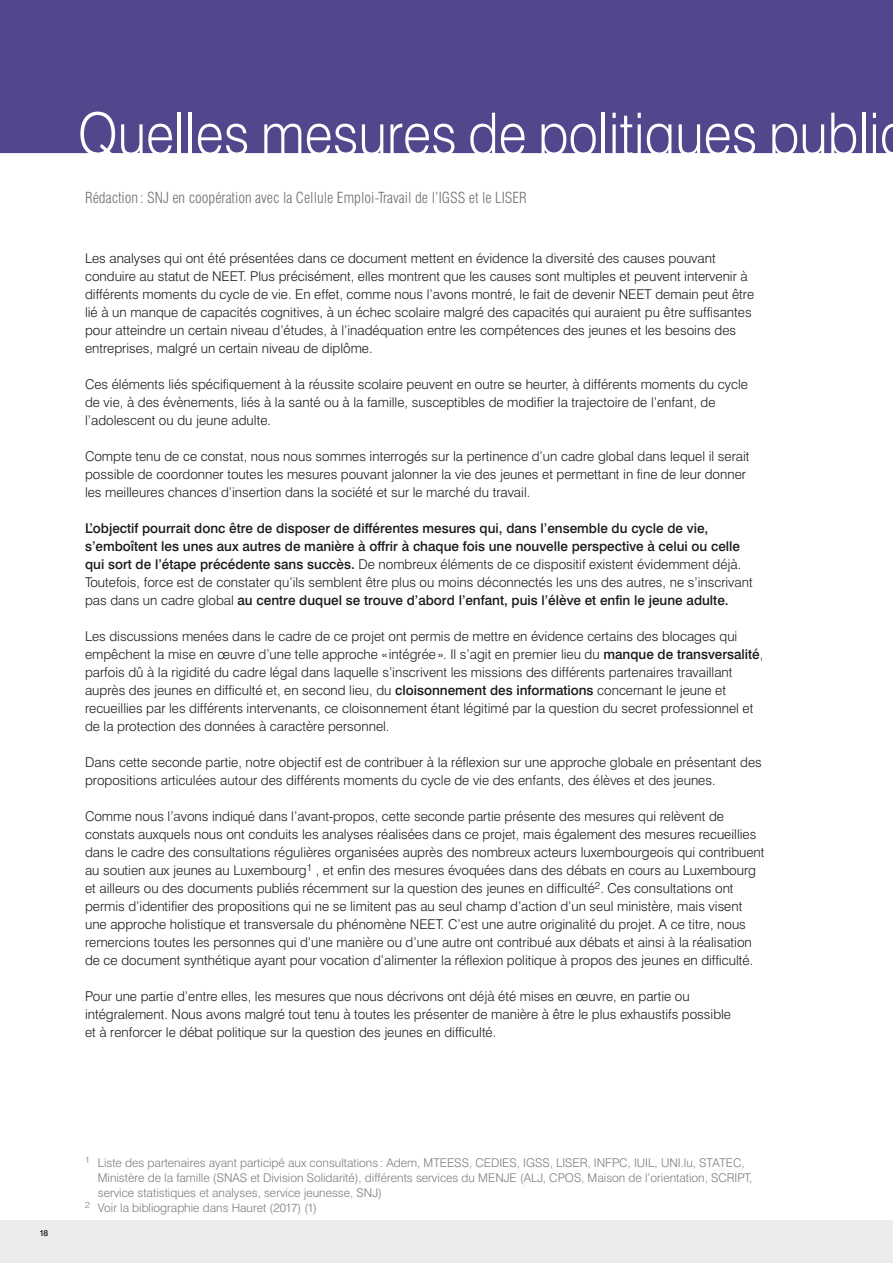
<style>
.page{position:relative;width:893px;height:1263px;background:#fff}
.page>*{position:absolute;margin:0;border:0;box-sizing:border-box;transform-origin:0 0}
.t1{font:300 58.5px "Swiss 721 BT";color:#fff;scale:.9 1}
.t2{font:300 condensed 15px "Swiss 721 BT";color:#6f6f6e}
.t3{font:300 13.5px/18px "Swiss 721 BT";color:#1a1a18}
.t4{font:500 13.5px/18px "Swiss 721 BT";color:#1a1a18}
.t5{font:300 12px "Swiss 721 BT";color:#7b7b7a}
.t6{font:500 8.55px "Swiss 721 BT";color:#1a1a18}
.s1{font-weight:300}
.s2{font-weight:500}
</style>
<div class="page">
<div style="left:0;top:0;width:893px;height:153px;background:#54468c"></div>
<div style="left:0;top:1220px;width:893px;height:43px;background:#ececed"></div>
<h1 class="t1" style="left:78px;top:98px;width:893px">Quelles mesures de politiques publi</h1>
<p class="t2" style="left:85px;top:188px;width:443px">Rédaction : SNJ en coopération avec la Cellule Emploi-Travail de l’IGSS et le LISER</p>
<p class="t3" style="left:85px;top:249px;width:671px">Les analyses qui ont été présentées dans ce document mettent en évidence la diversité des causes pouvant conduire au statut de NEET. Plus précisément, elles montrent que les causes sont multiples et peuvent intervenir à différents moments du cycle de vie. En effet, comme nous l’avons montré, le fait de devenir NEET demain peut être lié à un manque de capacités cognitives, à un échec scolaire malgré des capacités qui auraient pu être suffisantes pour atteindre un certain niveau d’études, à l’inadéquation entre les compétences des jeunes et les besoins des entreprises, malgré un certain niveau de diplôme.</p>
<p class="t3" style="left:85px;top:375px;width:664px">Ces éléments liés spécifiquement à la réussite scolaire peuvent en outre se heurter, à différents moments du cycle de vie, à des évènements, liés à la santé ou à la famille, susceptibles de modifier la trajectoire de l’enfant, de l’adolescent ou du jeune adulte.</p>
<p class="t3" style="left:85px;top:447px;width:666px">Compte tenu de ce constat, nous nous sommes interrogés sur la pertinence d’un cadre global dans lequel il serait possible de coordonner toutes les mesures pouvant jalonner la vie des jeunes et permettant in fine de leur donner les meilleures chances d’insertion dans la société et sur le marché du travail.</p>
<p class="t4" style="left:85px;top:519px;width:669px">L’objectif pourrait donc être de disposer de différentes mesures qui, dans l’ensemble du cycle de vie, s’emboîtent les unes aux autres de manière à offrir à chaque fois une nouvelle perspective à celui ou celle qui sort de l’étape précédente sans succès. <span class="s1">De nombreux éléments de ce dispositif existent évidemment déjà.<br>Toutefois, force est de constater qu’ils semblent être plus ou moins déconnectés les uns des autres, ne s’inscrivant pas dans un cadre global</span> au centre duquel se trouve d’abord l’enfant, puis l’élève et enfin le jeune adulte.</p>
<p class="t3" style="left:85px;top:627px;width:680px">Les discussions menées dans le cadre de ce projet ont permis de mettre en évidence certains des blocages qui empêchent la mise en œuvre d’une telle approche « intégrée». Il s’agit en premier lieu du <span class="s2">manque de transversalité</span>, parfois dû à la rigidité du cadre légal dans laquelle s’inscrivent les missions des différents partenaires travaillant auprès des jeunes en difficulté et, en second lieu, du <span class="s2">cloisonnement des informations</span> concernant le jeune et recueillies par les différents intervenants, ce cloisonnement étant légitimé par la question du secret professionnel et de la protection des données à caractère personnel.</p>
<p class="t3" style="left:85px;top:753px;width:678px">Dans cette seconde partie, notre objectif est de contribuer à la réflexion sur une approche globale en présentant des propositions articulées autour des différents moments du cycle de vie des enfants, des élèves et des jeunes.</p>
<p class="t3" style="left:85px;top:807px;width:681px">Comme nous l’avons indiqué dans l’avant-propos, cette seconde partie présente des mesures qui relèvent de constats auxquels nous ont conduits les analyses réalisées dans ce projet, mais également des mesures recueillies dans le cadre des consultations régulières organisées auprès des nombreux acteurs luxembourgeois qui contribuent au soutien aux jeunes au Luxembourg<sup>1</sup> , et enfin des mesures évoquées dans des débats en cours au Luxembourg et ailleurs ou des documents publiés récemment sur la question des jeunes en difficulté<sup>2</sup>. Ces consultations ont permis d’identifier des propositions qui ne se limitent pas au seul champ d’action d’un seul ministère, mais visent une approche holistique et transversale du phénomène NEET. C’est une autre originalité du projet. A ce titre, nous remercions toutes les personnes qui d’une manière ou d’une autre ont contribué aux débats et ainsi à la réalisation de ce document synthétique ayant pour vocation d’alimenter la réflexion politique à propos des jeunes en difficulté.</p>
<p class="t3" style="left:85px;top:987px;width:647px">Pour une partie d’entre elles, les mesures que nous décrivons ont déjà été mises en œuvre, en partie ou intégralement. Nous avons malgré tout tenu à toutes les présenter de manière à être le plus exhaustifs possible et à renforcer le débat politique sur la question des jeunes en difficulté.</p>
<p class="t6" style="left:39px;top:1227px;width:10px">18</p>
<p class="t5" style="left:85px;top:1155px;width:661px"><sup>1</sup> Liste des partenaires ayant participé aux consultations : Adem, MTEESS, CEDIES, IGSS, LISER, INFPC, IUIL, UNI.lu, STATEC,</p>
<p class="t5" style="left:98px;top:1170px;width:656px">Ministère de la famille (SNAS et Division Solidarité), différents services du MENJE (ALJ, CPOS, Maison de l’orientation, SCRIPT,</p>
<p class="t5" style="left:98px;top:1185px;width:286px">service statistiques et analyses, service jeunesse, SNJ)</p>
<p class="t5" style="left:85px;top:1200px;width:233px"><sup>2</sup> Voir la bibliographie dans Hauret (2017) (1)</p>
</div>
